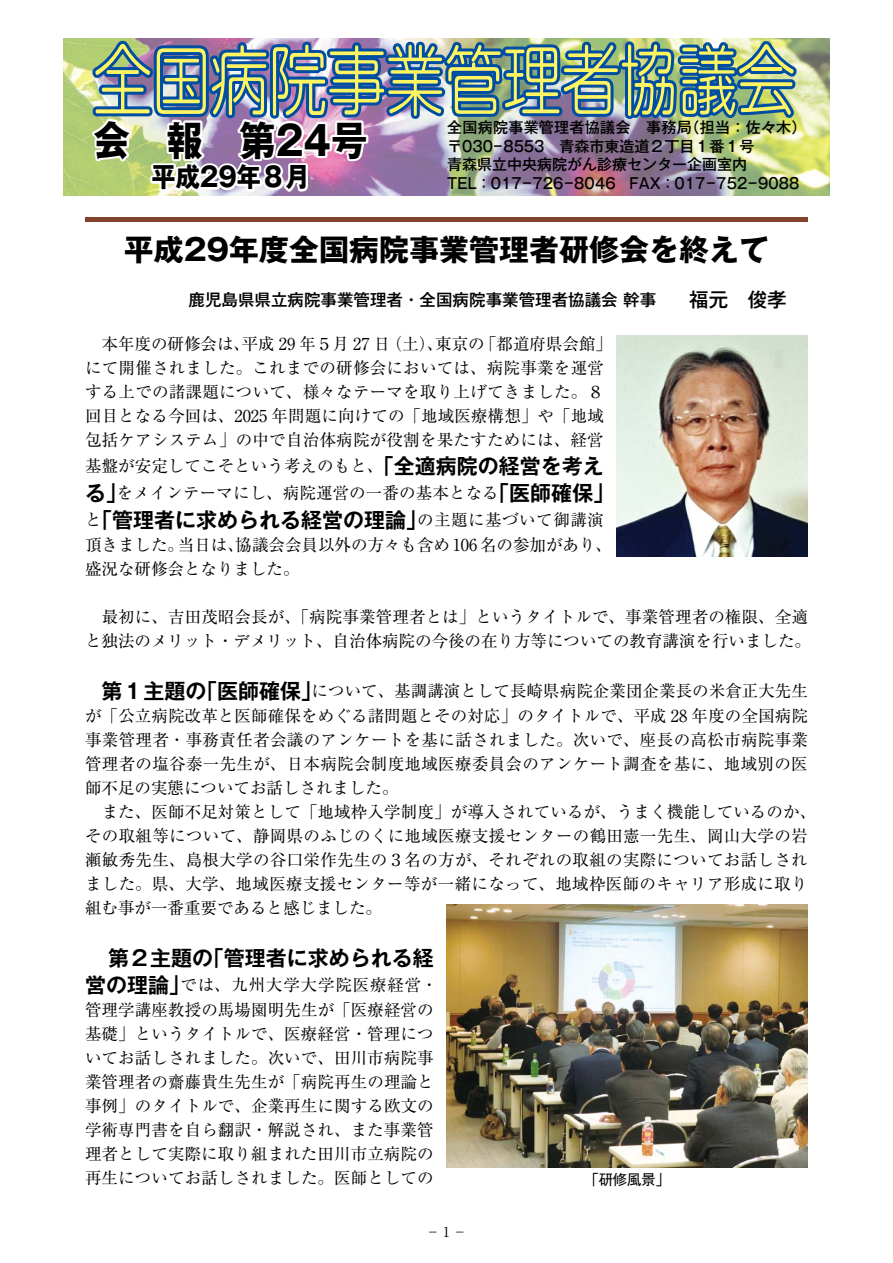
<style>
.page{position:relative;width:893px;height:1263px;background:#fff}
.page>*{position:absolute;margin:0;border:0;box-sizing:border-box;transform-origin:0 0}
.t1{font:300 76.05px "Shin M Go Pr 6";color:#fff462;scale:.77 1}
.t2{font:700 40.5px "Gothic MB101 Pr 6";color:#000;scale:.9 1}
.t3{font:700 30px "Gothic MB101 Pr 6";color:#000}
.t4{font:700 27px "Gothic MB101 Pr 6";color:#000;scale:.9 1}
.t5{font:700 21px "Gothic MB101 Pr 6 De";color:#000}
.t6{font:16.5px/24.2px "Ryumin Pr 6";letter-spacing:.01em;color:#000}
.t7{font:500 16.5px "Gothic MB101 Pro";color:#000}
.t8{font:500 15px/18.5px "Gothic MB101 Pro";color:#000}
.t9{font:14.25px "Gothic MB101 Pr 6";color:#000}
.t10{font:13.5px "Ryumin Pr 5";color:#000}
.s1{font-size:19.5px}
.s2{font-family:"Gothic MB101 Pr 6 De";font-weight:700;font-size:21px}
.s3{font-family:"Ryumin Pr 6";font-weight:400;font-size:16.5px}
</style>
<div class="page">
<img style="left:64px;top:38px;width:765px;height:158px">
<hr style="left:85px;top:217px;width:723px;height:4px;background:#81422b">
<img style="left:85px;top:38px;width:714px;height:158px">
<img style="left:617px;top:335px;width:191px;height:221px">
<img style="left:446px;top:904px;width:362px;height:264px">
<h1 class="t1" style="left:94px;top:19px;width:913px">全国病院事業管理者協議会</h1>
<h2 class="t2" style="left:94px;top:107px;width:306px">会　報　第24号</h2>
<h3 class="t4" style="left:151px;top:155px;width:177px">平成29年８月</h3>
<p class="t8" style="left:447px;top:117px;width:361px">全国病院事業管理者協議会　事務局（担当：佐々木）〒030－8553　青森市東造道２丁目１番１号<br>青森県立中央病院がん診療センター企画室内<br>TEL：017－726－8046　FAX：017－752－9088</p>
<h3 class="t3" style="left:124px;top:225px;width:647px">平成29年度全国病院事業管理者研修会を終えて</h3>
<p class="t7" style="left:189px;top:286px;width:599px">鹿児島県県立病院事業管理者・全国病院事業管理者協議会 幹事　　<span class="s1">福元　俊孝</span></p>
<p class="t6" style="left:85px;top:331px;width:528px">　本年度の研修会は、平成 29 年５月 27 日（土）、東京の「都道府県会館」にて開催されました。これまでの研修会においては、病院事業を運営する上での諸課題について、様々なテーマを取り上げてきました。８回目となる今回は、2025 年問題に向けての「地域医療構想」や「地域包括ケアシステム」の中で自治体病院が役割を果たすためには、経営</p>
<p class="t6" style="left:85px;top:452px;width:531px;line-height:27px">基盤が安定してこそという考えのもと、<span class="s2">「全適病院の経営を考える」</span>をメインテーマにし、病院運営の一番の基本となる<span class="s2">「医師確保」</span></p>
<p class="t5" style="left:85px;top:502px;width:520px"><span class="s3">と</span>「管理者に求められる経営の理論」<span class="s3">の主題に基づいて御講演</span></p>
<p class="t6" style="left:85px;top:532px;width:528px">頂きました。当日は、協議会会員以外の方々も含め 106 名の参加があり、盛況な研修会となりました。</p>
<p class="t6" style="left:85px;top:604px;width:727px">　最初に、吉田茂昭会長が、「病院事業管理者とは」というタイトルで、事業管理者の権限、全適と独法のメリット・デメリット、自治体病院の今後の在り方等についての教育講演を行いました。</p>
<p class="t6" style="left:85px;top:678px;width:733px;text-indent:16px"><span class="s2">第１主題の「医師確保」</span>について、基調講演として長崎県病院企業団企業長の米倉正大先生が「公立病院改革と医師確保をめぐる諸問題とその対応」のタイトルで、平成 28 年度の全国病院事業管理者・事務責任者会議のアンケートを基に話されました。次いで、座長の高松市病院事業管理者の塩谷泰一先生が、日本病院会制度地域医療委員会のアンケート調査を基に、地域別の医師不足の実態についてお話しされました。<br>　また、医師不足対策として「地域枠入学制度」が導入されているが、うまく機能しているのか、その取組等について、静岡県のふじのくに地域医療支援センターの鶴田憲一先生、岡山大学の岩瀬敏秀先生、島根大学の谷口栄作先生の３名の方が、それぞれの取組の実際についてお話しされました。県、大学、地域医療支援センター等が一緒になって、地域枠医師のキャリア形成に取り組む事が一番重要であると感じました。</p>
<p class="t5" style="left:108px;top:940px;width:327px">第２主題の「管理者に求められる経</p>
<p class="t6" style="left:85px;top:972px;width:354px"><span class="s2">営の理論」</span>では、九州大学大学院医療経営・管理学講座教授の馬場園明先生が「医療経営の基礎」というタイトルで、医療経営・管理についてお話しされました。次いで、田川市病院事業管理者の齋藤貴生先生が「病院再生の理論と事例」のタイトルで、企業再生に関する欧文の学術専門書を自ら翻訳・解説され、また事業管理者として実際に取り組まれた田川市立病院の再生についてお話しされました。医師としての</p>
<p class="t9" style="left:584px;top:1167px;width:87px">「研修風景」</p>
<p class="t10" style="left:426px;top:1221px;width:42px">－1－</p>
</div>
